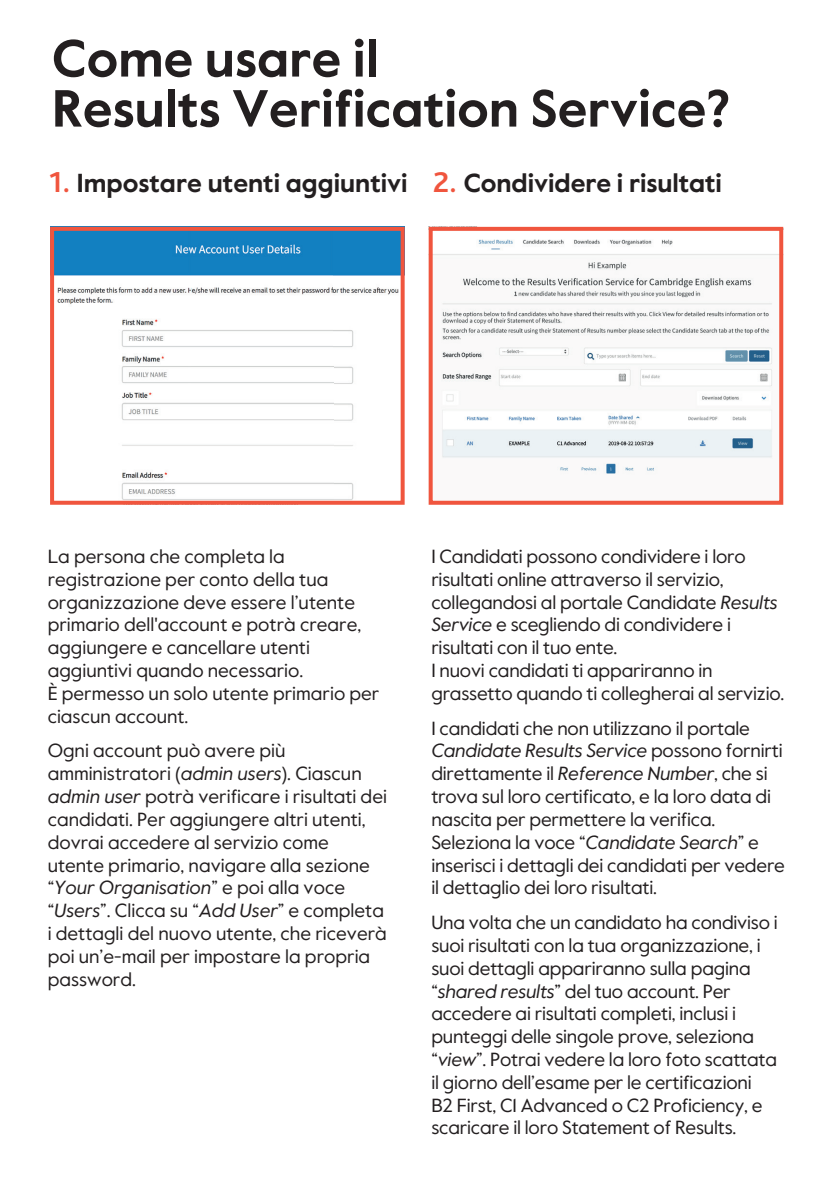
<style>
.page{position:relative;width:840px;height:1191px;background:#fff}
.page>*{position:absolute;margin:0;border:0;box-sizing:border-box;transform-origin:0 0}
.t1{font:700 52px/50px "Value Sans Pro";color:#231f20}
.t2{font:700 26px "Value Sans Pro";color:#231f20}
.t3{font:19px/22.8px "Value Sans Pro";letter-spacing:-.01em;color:#231f20}
.s1{font-family:"Bliss Pro";font-size:30px;color:#f0553e}
.s2{font-style:italic}
</style>
<div class="page">
<hr style="left:0;top:0;width:1px;height:1191px;background:#ecedea">
<img style="left:0;top:696px;width:1px;height:493px">
<img style="left:55px;top:232px;width:344px;height:268px">
<div style="left:50px;top:227px;width:354px;height:278px;border:4px solid #f0553e"></div>
<img style="left:433px;top:239px;width:344px;height:235px">
<div style="left:428px;top:227px;width:354px;height:278px;border:4px solid #f0553e"></div>
<h1 class="t1" style="left:52px;top:36px;width:679px">Come usare il<br>Results Verification Service?</h1>
<h2 class="t2" style="left:49px;top:167px;width:673px"><span class="s1">1.</span> Impostare utenti aggiuntivi <span class="s1">2.</span> Condividere i risultati</h2>
<p class="t3" style="left:48px;top:545px;width:333px">La persona che completa la registrazione per conto della tua organizzazione deve essere l’utente primario dell'account e potrà creare, aggiungere e cancellare utenti aggiuntivi quando necessario.<br>È permesso un solo utente primario per ciascun account.</p>
<p class="t3" style="left:48px;top:740px;width:341px">Ogni account può avere più amministratori (<span class="s2">admin users</span>). Ciascun <span class="s2">admin user</span> potrà verificare i risultati dei candidati. Per aggiungere altri utenti, dovrai accedere al servizio come utente primario, navigare alla sezione “<span class="s2">Your Organisation</span>” e poi alla voce “<span class="s2">Users</span>”. Clicca su “<span class="s2">Add User</span>” e completa i dettagli del nuovo utente, che riceverà poi un’e-mail per impostare la propria password.</p>
<p class="t3" style="left:431px;top:545px;width:354px">I Candidati possono condividere i loro risultati online attraverso il servizio, collegandosi al portale Candidate <span class="s2">Results Service</span> e scegliendo di condividere i risultati con il tuo ente.<br>I nuovi candidati ti appariranno in grassetto quando ti collegherai al servizio.</p>
<p class="t3" style="left:431px;top:717px;width:355px">I candidati che non utilizzano il portale <span class="s2">Candidate Results Service</span> possono fornirti direttamente il <span class="s2">Reference Number</span>, che si trova sul loro certificato, e la loro data di nascita per permettere la verifica.<br>Seleziona la voce “<span class="s2">Candidate Search</span>” e inserisci i dettagli dei candidati per vedere il dettaglio dei loro risultati.</p>
<p class="t3" style="left:431px;top:911px;width:348px">Una volta che un candidato ha condiviso i suoi risultati con la tua organizzazione, i suoi dettagli appariranno sulla pagina “<span class="s2">shared results</span>” del tuo account. Per accedere ai risultati completi, inclusi i punteggi delle singole prove, seleziona “<span class="s2">view</span>”. Potrai vedere la loro foto scattata il giorno dell’esame per le certificazioni B2 First, C1 Advanced o C2 Proficiency, e scaricare il loro Statement of Results.</p>
</div>
